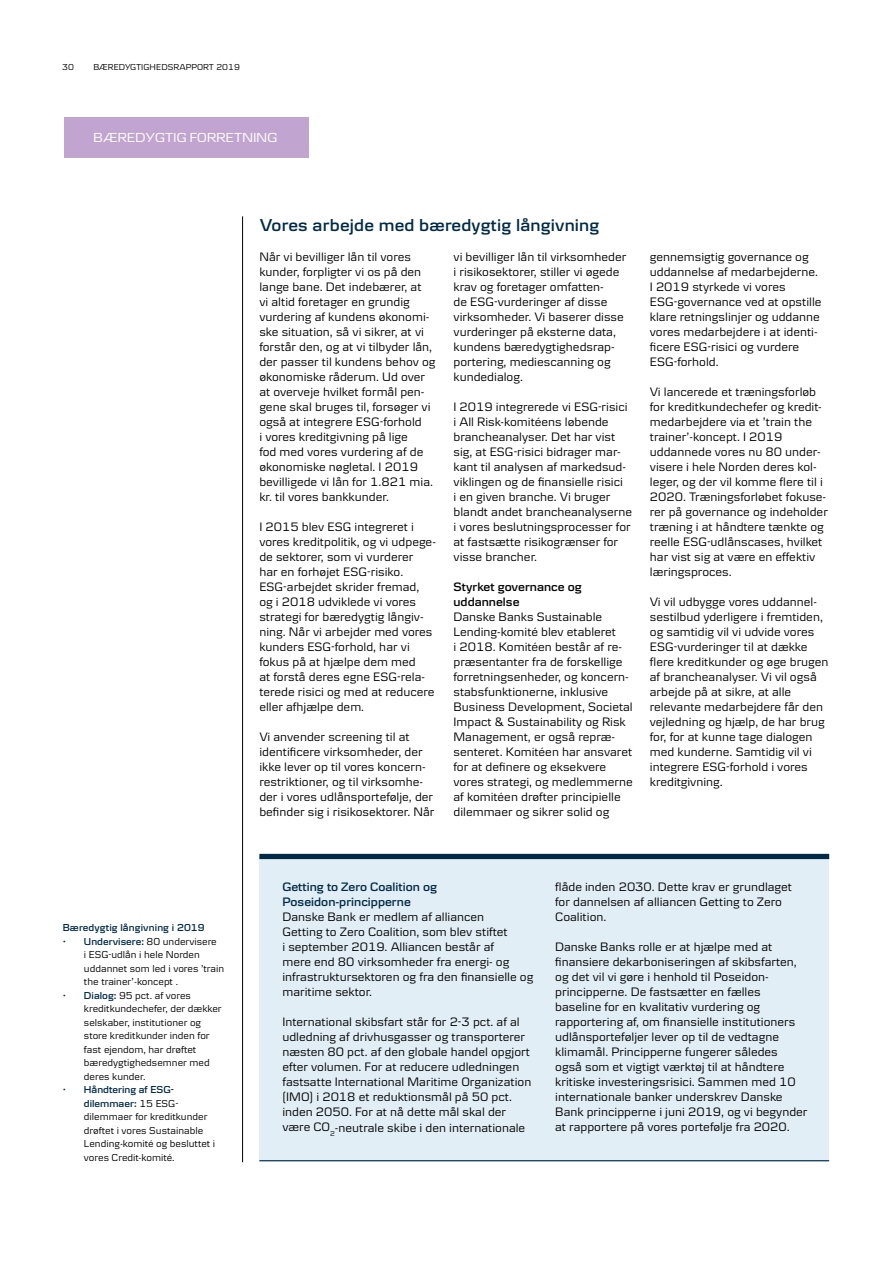
<style>
.page{position:relative;width:893px;height:1263px;background:#fff}
.page>*{position:absolute;margin:0;border:0;box-sizing:border-box;transform-origin:0 0}
.t1{font:600 18px "Danske Textv 2";letter-spacing:.01em;color:#002a45}
.t2{font:13.65px "Danske Headline";letter-spacing:.02em;color:#fff}
.t3{font:12.75px/15px "Danske Textv 2";color:#000}
.t4{font:600 12.75px/15px "Danske Textv 2";color:#002a45}
.t5{font:600 12.75px/15px "Danske Textv 2";color:#000}
.t6{font:10.5px/13.5px "Danske Textv 2";color:#000}
.t7{font:600 10.5px "Danske Textv 2";letter-spacing:.01em;color:#002a45}
.t8{font:9px "Danske Textv 2";letter-spacing:.005em;color:#000}
.s1{color:#002a45}
.s2{font-weight:600;color:#002a45}
</style>
<div class="page">
<div style="left:259px;top:856px;width:570px;height:305px;background:#e2eef5"></div>
<div style="left:259px;top:854px;width:570px;height:5px;background:#002a45"></div>
<hr style="left:259px;top:1160px;width:570px;height:1px;background:#002a45">
<hr style="left:242px;top:216px;width:1px;height:946px;background:#000">
<div style="left:64px;top:117px;width:244px;height:41px;background:#c1a4cf"></div>
<p class="t8" style="left:62px;top:62px;width:13px">30</p>
<p class="t8" style="left:94px;top:62px;width:148px">BÆREDYGTIGHEDSRAPPORT 2019</p>
<p class="t2" style="left:94px;top:130px;width:185px">BÆREDYGTIG FORRETNING</p>
<p class="t7" style="left:63px;top:922px;width:144px">Bæredygtig långivning i 2019</p>
<p class="t6" style="left:84px;top:934px;width:142px;text-indent:-21px"><span class="s1">•</span> <span class="s2">Undervisere:</span> 80 undervisere<br>i ESG-udlån i hele Norden uddannet som led i vores ’train the trainer’-koncept .</p>
<p class="t6" style="left:84px;top:988px;width:139px;text-indent:-21px"><span class="s1">•</span> <span class="s2">Dialog:</span> 95 pct. af vores kreditkundechefer, der dækker selskaber, institutioner og store kreditkunder inden for fast ejendom, har drøftet bæredygtighedsemner med deres kunder.</p>
<p class="t6" style="left:84px;top:1083px;width:133px;text-indent:-21px"><span class="s1">•</span> <span class="s2">Håndtering af ESG&shy;dilemmaer:</span> 15 ESG&shy;dilemmaer for kreditkunder drøftet i vores Sustainable<br>Lending-komité og besluttet i vores Credit-komité.</p>
<h1 class="t1" style="left:260px;top:215px;width:341px">Vores arbejde med bæredygtig långivning</h1>
<p class="t3" style="left:259px;top:249px;width:178px">Når vi bevilliger lån til vores kunder, forpligter vi os på den lange bane. Det indebærer, at<br>vi altid foretager en grundig vurdering af kundens økonomi&shy;ske situation, så vi sikrer, at vi forstår den, og at vi tilbyder lån, der passer til kundens behov og økonomiske råderum. Ud over at overveje hvilket formål pen&shy;gene skal bruges til, forsøger vi også at integrere ESG-forhold<br>i vores kreditgivning på lige<br>fod med vores vurdering af de økonomiske nøgletal. I 2019 bevilligede vi lån for 1.821 mia. kr. til vores bankkunder.</p>
<p class="t3" style="left:259px;top:519px;width:178px">I 2015 blev ESG integreret i vores kreditpolitik, og vi udpege&shy;de sektorer, som vi vurderer<br>har en forhøjet ESG-risiko.<br>ESG-arbejdet skrider fremad, og i 2018 udviklede vi vores strategi for bæredygtig långiv&shy;ning. Når vi arbejder med vores kunders ESG-forhold, har vi fokus på at hjælpe dem med<br>at forstå deres egne ESG-rela&shy;terede risici og med at reducere eller afhjælpe dem.</p>
<p class="t3" style="left:259px;top:729px;width:177px">Vi anvender screening til at identificere virksomheder, der ikke lever op til vores koncern&shy;restriktioner, og til virksomhe&shy;der i vores udlånsportefølje, der befinder sig i risikosektorer. Når</p>
<p class="t3" style="left:453px;top:249px;width:174px">vi bevilliger lån til virksomheder i risikosektorer, stiller vi øgede krav og foretager omfatten-<br>de ESG-vurderinger af disse virksomheder. Vi baserer disse vurderinger på eksterne data, kundens bæredygtighedsrap&shy;portering, mediescanning og kundedialog.</p>
<p class="t3" style="left:453px;top:399px;width:180px">I 2019 integrerede vi ESG-risici i All Risk-komitéens løbende brancheanalyser. Det har vist sig, at ESG-risici bidrager mar&shy;kant til analysen af markedsud&shy;viklingen og de finansielle risici<br>i en given branche. Vi bruger blandt andet brancheanalyserne i vores beslutningsprocesser for at fastsætte risikogrænser for visse brancher.</p>
<p class="t5" style="left:453px;top:579px;width:130px">Styrket governance og uddannelse</p>
<p class="t3" style="left:453px;top:609px;width:181px">Danske Banks Sustainable<br>Lending-komité blev etableret<br>i 2018. Komitéen består af re&shy;præsentanter fra de forskellige forretningsenheder, og koncern&shy;stabsfunktionerne, inklusive<br>Business Development, Societal<br>Impact &amp; Sustainability og Risk<br>Management, er også repræ&shy;senteret. Komitéen har ansvaret for at definere og eksekvere vores strategi, og medlemmerne af komitéen drøfter principielle dilemmaer og sikrer solid og</p>
<p class="t3" style="left:650px;top:249px;width:173px">gennemsigtig governance og uddannelse af medarbejderne.<br>I 2019 styrkede vi vores<br>ESG-governance ved at opstille klare retningslinjer og uddanne vores medarbejdere i at identi&shy;ficere ESG-risici og vurdere<br>ESG-forhold.</p>
<p class="t3" style="left:650px;top:384px;width:180px">Vi lancerede et træningsforløb for kreditkundechefer og kredit&shy;medarbejdere via et ’train the trainer’-koncept. I 2019 uddannede vores nu 80 under&shy;visere i hele Norden deres kol&shy;leger, og der vil komme flere til i<br>2020. Træningsforløbet fokuse&shy;rer på governance og indeholder træning i at håndtere tænkte og reelle ESG-udlånscases, hvilket har vist sig at være en effektiv læringsproces.</p>
<p class="t3" style="left:650px;top:594px;width:180px">Vi vil udbygge vores uddannel&shy;sestilbud yderligere i fremtiden, og samtidig vil vi udvide vores<br>ESG-vurderinger til at dække flere kreditkunder og øge brugen af brancheanalyser. Vi vil også arbejde på at sikre, at alle relevante medarbejdere får den vejledning og hjælp, de har brug for, for at kunne tage dialogen med kunderne. Samtidig vil vi integrere ESG-forhold i vores kreditgivning.</p>
<p class="t4" style="left:282px;top:879px;width:156px">Getting to Zero Coalition og<br>Poseidon-principperne</p>
<p class="t3" style="left:282px;top:909px;width:252px">Danske Bank er medlem af alliancen<br>Getting to Zero Coalition, som blev stiftet<br>i september 2019. Alliancen består af<br>mere end 80 virksomheder fra energi- og infrastruktursektoren og fra den finansielle og maritime sektor.</p>
<p class="t3" style="left:282px;top:1014px;width:250px">International skibsfart står for 2-3 pct. af al udledning af drivhusgasser og transporterer næsten 80 pct. af den globale handel opgjort efter volumen. For at reducere udledningen fastsatte International Maritime Organization (IMO) i 2018 et reduktionsmål på 50 pct. inden 2050. For at nå dette mål skal der være CO<sub>2</sub>-neutrale skibe i den internationale</p>
<p class="t3" style="left:555px;top:879px;width:238px">flåde inden 2030. Dette krav er grundlaget for dannelsen af alliancen Getting to Zero<br>Coalition.</p>
<p class="t3" style="left:555px;top:939px;width:254px">Danske Banks rolle er at hjælpe med at finansiere dekarboniseringen af skibsfarten, og det vil vi gøre i henhold til Poseidon&shy;principperne. De fastsætter en fælles baseline for en kvalitativ vurdering og rapportering af, om finansielle institutioners udlånsporteføljer lever op til de vedtagne klimamål. Principperne fungerer således også som et vigtigt værktøj til at håndtere kritiske investeringsrisici. Sammen med 10 internationale banker underskrev Danske Bank principperne i juni 2019, og vi begynder at rapportere på vores portefølje fra 2020.</p>
</div>
